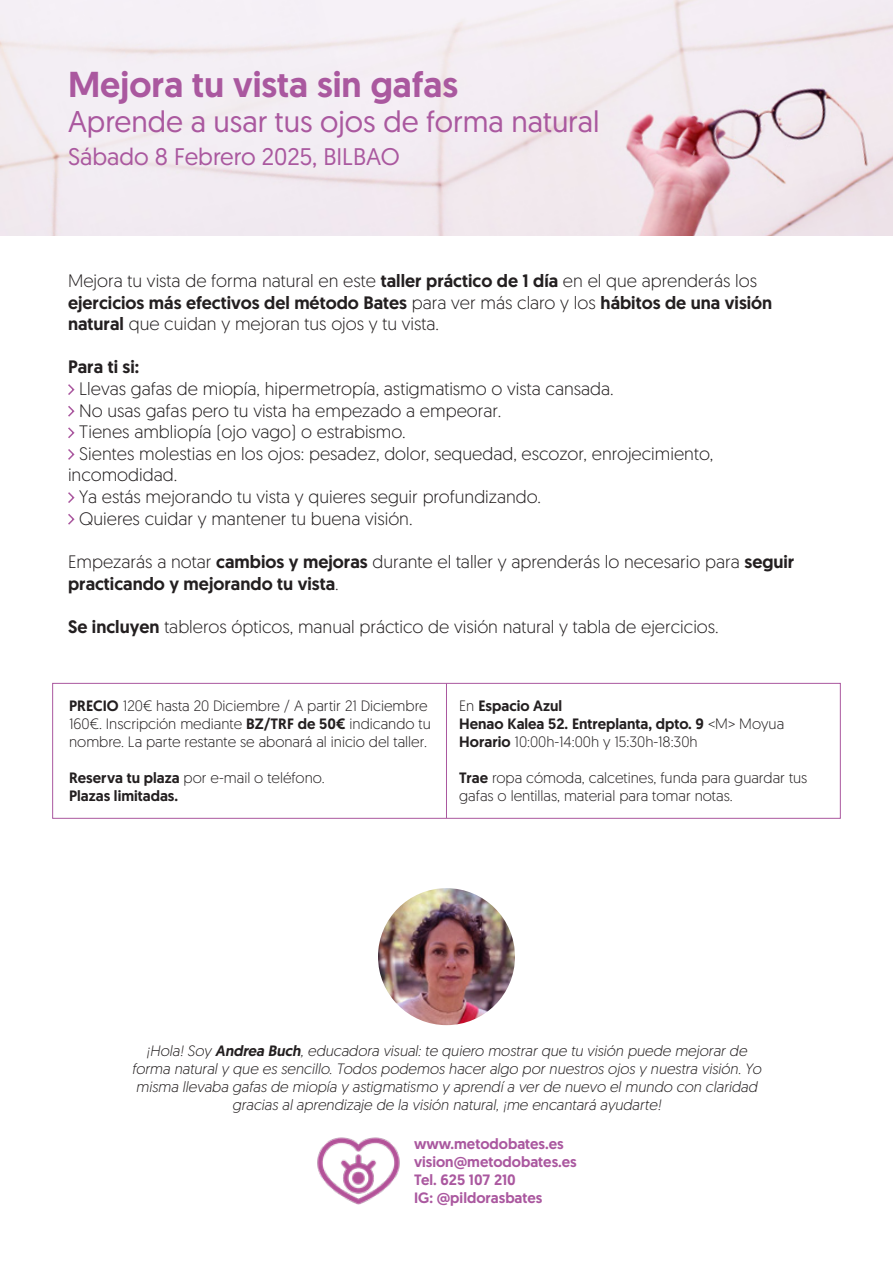
<style>
.page{position:relative;width:893px;height:1263px;background:#fff}
.page>*{position:absolute;margin:0;border:0;box-sizing:border-box;transform-origin:0 0}
.t1{font:500 36px "Geomanist";color:#aa589f}
.t2{font:30px "Geomanist";color:#aa589f}
.t3{font:24px "Geomanist";color:#aa589f}
.t4{font:300 18px/21.6px "Geomanist";color:#231f20}
.t5{font:500 18px "Geomanist";color:#231f20}
.t6{font:300 15px/18px "Geomanist";color:#231f20}
.t7{font:italic 300 15px/18px "Geomanist";color:#231f20;text-align:center}
.t8{font:500 15px "Geomanist";color:#aa589f}
.t9{font:500 15px "Geomanist";color:#231f20}
.s1{font-weight:500}
.s2{font-weight:300}
</style>
<div class="page">
<svg style="left:68px;top:384px;width:7px;height:11px"></svg>
<svg style="left:68px;top:406px;width:7px;height:11px"></svg>
<svg style="left:68px;top:427px;width:7px;height:12px"></svg>
<svg style="left:68px;top:449px;width:7px;height:11px"></svg>
<svg style="left:68px;top:492px;width:7px;height:11px"></svg>
<svg style="left:68px;top:514px;width:7px;height:11px"></svg>
<img style="left:378px;top:888px;width:137px;height:137px;border-radius:68px">
<img style="left:317px;top:1137px;width:83px;height:68px">
<div style="left:52px;top:683px;width:789px;height:136px;border:1px solid #aa589f"></div>
<hr style="left:446px;top:683px;width:1px;height:135px;background:#aa589f">
<img style="left:0;top:0;width:893px;height:235px">
<p class="t1" style="left:68px;top:60px;width:392px">Mejora tu vista sin gafas</p>
<p class="t2" style="left:68px;top:102px;width:533px">Aprende a usar tus ojos de forma natural</p>
<p class="t3" style="left:68px;top:141px;width:333px">Sábado 8 Febrero 2025, BILBAO</p>
<p class="t4" style="left:68px;top:269px;width:706px">Mejora tu vista de forma natural en este <span class="s1">taller práctico de 1 día</span> en el que aprenderás los <span class="s1">ejercicios más efectivos del método Bates</span> para ver más claro y los <span class="s1">hábitos de una visión natural</span> que cuidan y mejoran tus ojos y tu vista.</p>
<p class="t5" style="left:68px;top:355px;width:73px">Para ti si:</p>
<p class="t4" style="left:79px;top:377px;width:536px">Llevas gafas de miopía, hipermetropía, astigmatismo o vista cansada.</p>
<p class="t4" style="left:79px;top:399px;width:423px">No usas gafas pero tu vista ha empezado a empeorar.</p>
<p class="t4" style="left:79px;top:420px;width:328px">Tienes ambliopía (ojo vago) o estrabismo.</p>
<p class="t4" style="left:68px;top:442px;width:647px;text-indent:11px">Sientes molestias en los ojos: pesadez, dolor, sequedad, escozor, enrojecimiento, incomodidad.</p>
<p class="t4" style="left:79px;top:485px;width:463px">Ya estás mejorando tu vista y quieres seguir profundizando.</p>
<p class="t4" style="left:79px;top:507px;width:335px">Quieres cuidar y mantener tu buena visión.</p>
<p class="t4" style="left:68px;top:550px;width:728px">Empezarás a notar <span class="s1">cambios y mejoras</span> durante el taller y aprenderás lo necesario para <span class="s1">seguir practicando y mejorando tu vista</span>.</p>
<p class="t4" style="left:68px;top:615px;width:652px"><span class="s1">Se incluyen</span> tableros ópticos, manual práctico de visión natural y tabla de ejercicios.</p>
<p class="t6" style="left:69px;top:696px;width:363px"><span class="s1">PRECIO</span> 120€ hasta 20 Diciembre / A partir 21 Diciembre<br>160€. Inscripción mediante <span class="s1">BZ/TRF de 50€</span> indicando tu nombre. La parte restante se abonará al inicio del taller.</p>
<p class="t6" style="left:69px;top:768px;width:257px"><span class="s1">Reserva tu plaza</span> por e-mail o teléfono.</p>
<p class="t9" style="left:69px;top:786px;width:111px">Plazas limitadas.</p>
<p class="t9" style="left:459px;top:696px;width:105px"><span class="s2">En</span> Espacio Azul</p>
<p class="t9" style="left:459px;top:714px;width:326px">Henao Kalea 52. Entreplanta, dpto. 9 <span class="s2">&lt;M&gt; Moyua</span></p>
<p class="t6" style="left:459px;top:732px;width:240px"><span class="s1">Horario</span> 10:00h-14:00h y 15:30h-18:30h</p>
<p class="t6" style="left:459px;top:768px;width:350px"><span class="s1">Trae</span> ropa cómoda, calcetines, funda para guardar tus gafas o lentillas, material para tomar notas.</p>
<p class="t7" style="left:132px;top:1041px;width:631px">¡Hola! Soy <span class="s1">Andrea Buch</span>, educadora visual: te quiero mostrar que tu visión puede mejorar de forma natural y que es sencillo. Todos podemos hacer algo por nuestros ojos y nuestra visión. Yo misma llevaba gafas de miopía y astigmatismo y aprendí a ver de nuevo el mundo con claridad gracias al aprendizaje de la visión natural, ¡me encantará ayudarte!</p>
<p class="t8" style="left:414px;top:1133px;width:151px">www.metodobates.es</p>
<p class="t8" style="left:414px;top:1151px;width:164px">vision@metodobates.es</p>
<p class="t8" style="left:414px;top:1169px;width:103px">Tel. 625 107 210</p>
<p class="t8" style="left:414px;top:1187px;width:130px">IG: @pildorasbates</p>
</div>
